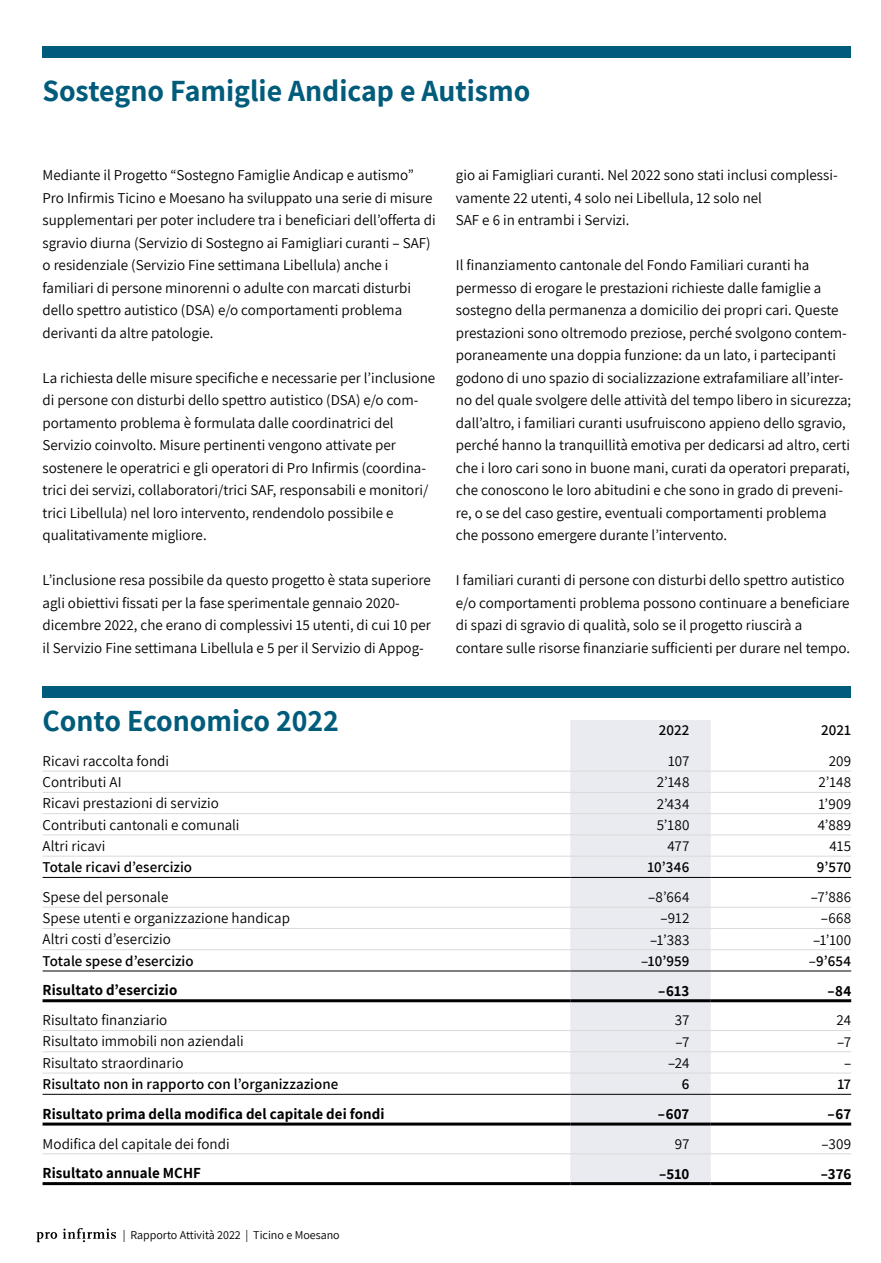
<style>
.page{position:relative;width:881px;height:1263px;background:#fff}
.page>*{position:absolute;margin:0;border:0;box-sizing:border-box;transform-origin:0 0}
.t1{font:700 30px "Assistant";color:#015c7c}
.t2{font:15px/22.5px "Assistant";color:#000}
.t3{font:600 15px "Assistant";color:#000}
.t4{font:700 15px "Assistant";letter-spacing:.005em;color:#000}
.t5{font:12px "Assistant";color:#000}
</style>
<div class="page">
<div style="left:43px;top:686px;width:807px;height:12px;background:#015c7c"></div>
<div style="left:570px;top:720px;width:140px;height:462px;background:#e9ebf1"></div>
<hr style="left:43px;top:771px;width:527px;height:1px;background:#dadada">
<hr style="left:570px;top:771px;width:140px;height:1px;background:#dadada">
<hr style="left:710px;top:771px;width:140px;height:1px;background:#dadada">
<hr style="left:43px;top:792px;width:527px;height:1px;background:#dadada">
<hr style="left:570px;top:792px;width:140px;height:1px;background:#dadada">
<hr style="left:710px;top:792px;width:140px;height:1px;background:#dadada">
<hr style="left:43px;top:813px;width:527px;height:1px;background:#dadada">
<hr style="left:570px;top:813px;width:140px;height:1px;background:#dadada">
<hr style="left:710px;top:813px;width:140px;height:1px;background:#dadada">
<hr style="left:43px;top:834px;width:527px;height:1px;background:#dadada">
<hr style="left:570px;top:834px;width:140px;height:1px;background:#dadada">
<hr style="left:710px;top:834px;width:140px;height:1px;background:#dadada">
<hr style="left:43px;top:856px;width:527px;height:1px;background:#dadada">
<hr style="left:570px;top:856px;width:140px;height:1px;background:#dadada">
<hr style="left:710px;top:856px;width:140px;height:1px;background:#dadada">
<hr style="left:43px;top:907px;width:527px;height:1px;background:#dadada">
<hr style="left:570px;top:907px;width:140px;height:1px;background:#dadada">
<hr style="left:710px;top:907px;width:140px;height:1px;background:#dadada">
<hr style="left:43px;top:928px;width:527px;height:1px;background:#dadada">
<hr style="left:570px;top:928px;width:140px;height:1px;background:#dadada">
<hr style="left:710px;top:928px;width:140px;height:1px;background:#dadada">
<hr style="left:43px;top:949px;width:527px;height:1px;background:#dadada">
<hr style="left:570px;top:949px;width:140px;height:1px;background:#dadada">
<hr style="left:710px;top:949px;width:140px;height:1px;background:#dadada">
<hr style="left:43px;top:1030px;width:527px;height:1px;background:#dadada">
<hr style="left:570px;top:1030px;width:140px;height:1px;background:#dadada">
<hr style="left:710px;top:1030px;width:140px;height:1px;background:#dadada">
<hr style="left:43px;top:1051px;width:527px;height:1px;background:#dadada">
<hr style="left:570px;top:1051px;width:140px;height:1px;background:#dadada">
<hr style="left:710px;top:1051px;width:140px;height:1px;background:#dadada">
<hr style="left:43px;top:1073px;width:527px;height:1px;background:#dadada">
<hr style="left:570px;top:1073px;width:140px;height:1px;background:#dadada">
<hr style="left:710px;top:1073px;width:140px;height:1px;background:#dadada">
<hr style="left:43px;top:1153px;width:527px;height:1px;background:#dadada">
<hr style="left:570px;top:1153px;width:140px;height:1px;background:#dadada">
<hr style="left:710px;top:1153px;width:140px;height:1px;background:#dadada">
<hr style="left:43px;top:877px;width:527px;height:1px;background:#000">
<hr style="left:570px;top:877px;width:140px;height:1px;background:#000">
<hr style="left:710px;top:877px;width:140px;height:1px;background:#000">
<hr style="left:43px;top:970px;width:527px;height:1px;background:#000">
<hr style="left:570px;top:970px;width:140px;height:1px;background:#000">
<hr style="left:710px;top:970px;width:140px;height:1px;background:#000">
<hr style="left:43px;top:999px;width:527px;height:3px;background:#000">
<hr style="left:570px;top:999px;width:140px;height:3px;background:#000">
<hr style="left:710px;top:999px;width:140px;height:3px;background:#000">
<hr style="left:43px;top:1122px;width:527px;height:3px;background:#000">
<hr style="left:570px;top:1122px;width:140px;height:3px;background:#000">
<hr style="left:710px;top:1122px;width:140px;height:3px;background:#000">
<hr style="left:43px;top:1182px;width:527px;height:3px;background:#000">
<hr style="left:570px;top:1182px;width:140px;height:3px;background:#000">
<hr style="left:710px;top:1182px;width:140px;height:3px;background:#000">
<hr style="left:43px;top:1094px;width:527px;height:1px;background:#000">
<hr style="left:570px;top:1094px;width:140px;height:1px;background:#000">
<hr style="left:710px;top:1094px;width:140px;height:1px;background:#000">
<svg style="left:36px;top:1232px;width:21px;height:10px"></svg>
<svg style="left:63px;top:1228px;width:53px;height:14px"></svg>
<div style="left:43px;top:47px;width:807px;height:11px;background:#015c7c"></div>
<h2 class="t1" style="left:43px;top:71px;width:489px">Sostegno Famiglie Andicap e Autismo</h2>
<p class="t2" style="left:43px;top:163px;width:394px">Mediante il Progetto “Sostegno Famiglie Andicap e autismo” Pro Infirmis Ticino e Moesano ha sviluppato una serie di misure supplementari per poter includere tra i beneficiari dell’offerta di sgravio diurna (Servizio di Sostegno ai Famigliari curanti – SAF) o residenziale (Servizio Fine settimana Libellula) anche i familiari di persone minorenni o adulte con marcati disturbi dello spettro autistico (DSA) e/o comportamenti problema derivanti da altre patologie.</p>
<p class="t2" style="left:43px;top:366px;width:394px">La richiesta delle misure specifiche e necessarie per l’inclusione di persone con disturbi dello spettro autistico (DSA) e/o com&shy;portamento problema è formulata dalle coordinatrici del Servizio coinvolto. Misure pertinenti vengono attivate per sostenere le operatrici e gli operatori di Pro Infirmis (coordina&shy;trici dei servizi, collaboratori/trici SAF, responsabili e monitori/ trici Libellula) nel loro intervento, rendendolo possibile e qualitativamente migliore.</p>
<p class="t2" style="left:43px;top:568px;width:390px">L’inclusione resa possibile da questo progetto è stata superiore agli obiettivi fissati per la fase sperimentale gennaio 2020- dicembre 2022, che erano di complessivi 15 utenti, di cui 10 per il Servizio Fine settimana Libellula e 5 per il Servizio di Appog-</p>
<p class="t2" style="left:455px;top:163px;width:383px">gio ai Famigliari curanti. Nel 2022 sono stati inclusi complessi&shy;vamente 22 utenti, 4 solo nei Libellula, 12 solo nel<br>SAF e 6 in entrambi i Servizi.</p>
<p class="t2" style="left:455px;top:253px;width:396px">Il finanziamento cantonale del Fondo Familiari curanti ha permesso di erogare le prestazioni richieste dalle famiglie a sostegno della permanenza a domicilio dei propri cari. Queste prestazioni sono oltremodo preziose, perché svolgono contem&shy;poraneamente una doppia funzione: da un lato, i partecipanti godono di uno spazio di socializzazione extrafamiliare all’inter&shy;no del quale svolgere delle attività del tempo libero in sicurezza; dall’altro, i familiari curanti usufruiscono appieno dello sgravio, perché hanno la tranquillità emotiva per dedicarsi ad altro, certi che i loro cari sono in buone mani, curati da operatori preparati, che conoscono le loro abitudini e che sono in grado di preveni&shy;re, o se del caso gestire, eventuali comportamenti problema che possono emergere durante l’intervento.</p>
<p class="t2" style="left:455px;top:568px;width:395px">I familiari curanti di persone con disturbi dello spettro autistico e/o comportamenti problema possono continuare a beneficiare di spazi di sgravio di qualità, solo se il progetto riuscirà a contare sulle risorse finanziarie sufficienti per durare nel tempo.</p>
<h2 class="t1" style="left:43px;top:701px;width:298px">Conto Economico 2022</h2>
<p class="t3" style="left:658px;top:720px;width:32px">2022</p>
<p class="t3" style="left:820px;top:720px;width:31px">2021</p>
<p class="t2" style="left:43px;top:749px;width:128px">Ricavi raccolta fondi</p>
<p class="t2" style="left:668px;top:749px;width:23px">107</p>
<p class="t2" style="left:828px;top:749px;width:24px">209</p>
<p class="t2" style="left:43px;top:770px;width:80px">Contributi AI</p>
<p class="t2" style="left:656px;top:770px;width:34px">2’148</p>
<p class="t2" style="left:818px;top:770px;width:34px">2’148</p>
<p class="t2" style="left:43px;top:791px;width:178px">Ricavi prestazioni di servizio</p>
<p class="t2" style="left:656px;top:791px;width:34px">2’434</p>
<p class="t2" style="left:818px;top:791px;width:34px">1’909</p>
<p class="t2" style="left:43px;top:813px;width:198px">Contributi cantonali e comunali</p>
<p class="t2" style="left:656px;top:813px;width:34px">5’180</p>
<p class="t2" style="left:817px;top:813px;width:35px">4’889</p>
<p class="t2" style="left:43px;top:834px;width:64px">Altri ricavi</p>
<p class="t2" style="left:667px;top:834px;width:24px">477</p>
<p class="t2" style="left:829px;top:834px;width:23px">415</p>
<p class="t3" style="left:43px;top:857px;width:151px">Totale ricavi d’esercizio</p>
<p class="t3" style="left:647px;top:857px;width:44px">10’346</p>
<p class="t3" style="left:816px;top:857px;width:36px">9’570</p>
<p class="t2" style="left:43px;top:885px;width:127px">Spese del personale</p>
<p class="t2" style="left:647px;top:885px;width:43px">–8’664</p>
<p class="t2" style="left:810px;top:885px;width:42px">–7’886</p>
<p class="t2" style="left:43px;top:906px;width:249px">Spese utenti e organizzazione handicap</p>
<p class="t2" style="left:660px;top:906px;width:30px">–912</p>
<p class="t2" style="left:820px;top:906px;width:32px">–668</p>
<p class="t2" style="left:43px;top:927px;width:130px">Altri costi d’esercizio</p>
<p class="t2" style="left:650px;top:928px;width:41px">–1’383</p>
<p class="t2" style="left:812px;top:928px;width:40px">–1’100</p>
<p class="t3" style="left:43px;top:950px;width:153px">Totale spese d’esercizio</p>
<p class="t3" style="left:641px;top:950px;width:50px">–10’959</p>
<p class="t3" style="left:808px;top:950px;width:44px">–9’654</p>
<p class="t4" style="left:43px;top:980px;width:136px">Risultato d’esercizio</p>
<p class="t4" style="left:658px;top:980px;width:33px">–613</p>
<p class="t4" style="left:827px;top:980px;width:25px">–84</p>
<p class="t2" style="left:43px;top:1008px;width:126px">Risultato finanziario</p>
<p class="t2" style="left:674px;top:1008px;width:16px">37</p>
<p class="t2" style="left:836px;top:1008px;width:16px">24</p>
<p class="t2" style="left:43px;top:1029px;width:203px">Risultato immobili non aziendali</p>
<p class="t2" style="left:675px;top:1030px;width:15px">–7</p>
<p class="t2" style="left:836px;top:1030px;width:15px">–7</p>
<p class="t2" style="left:43px;top:1051px;width:142px">Risultato straordinario</p>
<p class="t2" style="left:668px;top:1051px;width:23px">–24</p>
<p class="t2" style="left:843px;top:1051px;width:9px">–</p>
<p class="t3" style="left:43px;top:1074px;width:297px">Risultato non in rapporto con l’organizzazione</p>
<p class="t3" style="left:681px;top:1074px;width:9px">6</p>
<p class="t3" style="left:837px;top:1074px;width:15px">17</p>
<p class="t4" style="left:43px;top:1103px;width:343px">Risultato prima della modifica del capitale dei fondi</p>
<p class="t4" style="left:657px;top:1104px;width:33px">–607</p>
<p class="t4" style="left:827px;top:1104px;width:25px">–67</p>
<p class="t2" style="left:43px;top:1131px;width:188px">Modifica del capitale dei fondi</p>
<p class="t2" style="left:674px;top:1132px;width:16px">97</p>
<p class="t2" style="left:821px;top:1132px;width:31px">–309</p>
<p class="t4" style="left:43px;top:1163px;width:160px">Risultato annuale MCHF</p>
<p class="t4" style="left:658px;top:1163px;width:32px">–510</p>
<p class="t4" style="left:820px;top:1163px;width:32px">–376</p>
<p class="t5" style="left:123px;top:1226px;width:218px">| Rapporto Attività 2022 | Ticino e Moesano</p>
</div>
